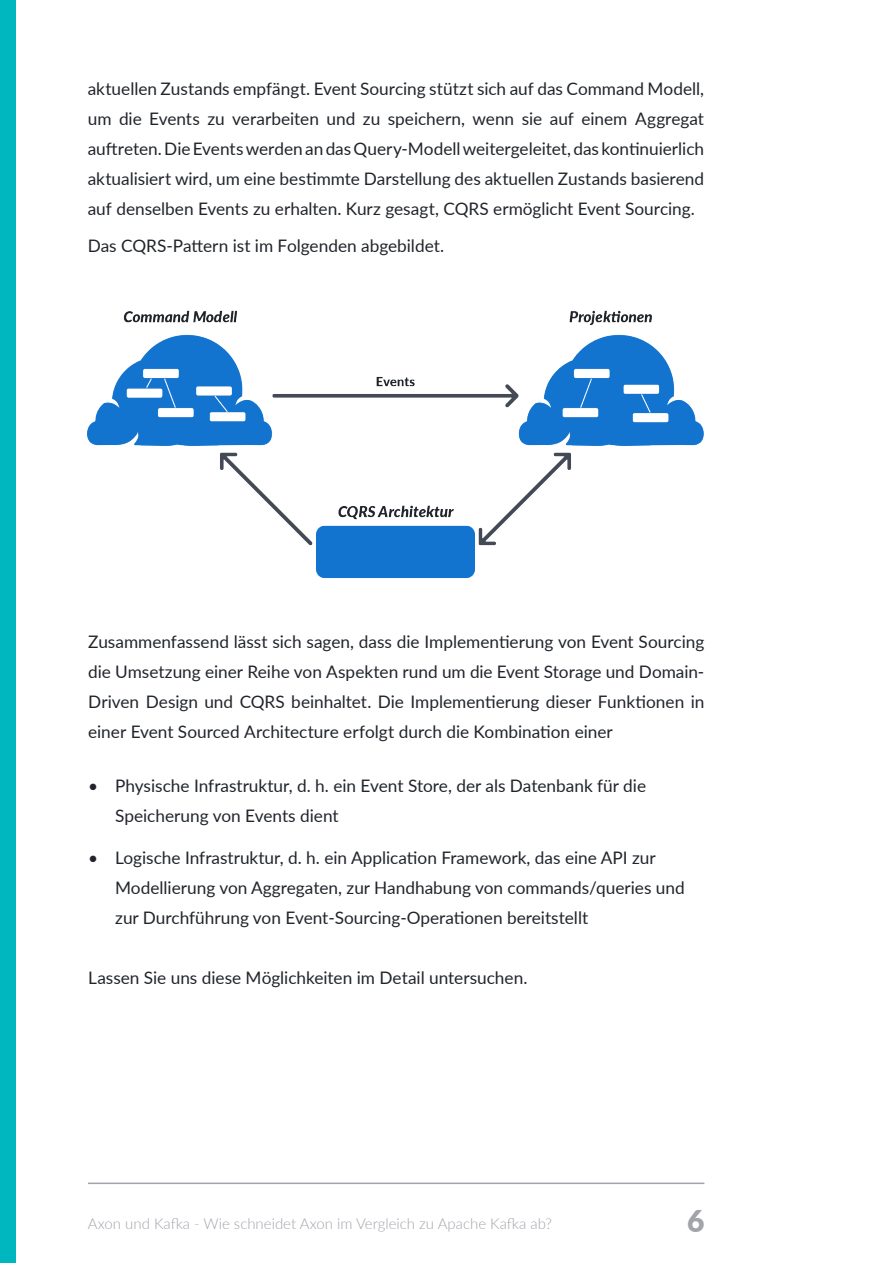
<style>
.page{position:relative;width:893px;height:1263px;background:#fff}
.page>*{position:absolute;margin:0;border:0;box-sizing:border-box;transform-origin:0 0}
.t1{font:900 30px "Lato";color:#a1a4aa}
.t2{font:17.25px/30px "Lato";color:#21252b;text-align:justify}
.t3{font:300 15px "Lato";color:#a1a4aa}
</style>
<div class="page">
<hr style="left:88px;top:1182px;width:616px;height:2px;background:#a1a4aa">
<div style="left:0;top:0;width:16px;height:1263px;background:#00b7bf"></div>
<img style="left:88px;top:310px;width:616px;height:268px">
<p class="t2" style="left:88px;top:73px;width:618px">aktuellen Zustands empfängt. Event Sourcing stützt sich auf das Command Modell, um die Events zu verarbeiten und zu speichern, wenn sie auf einem Aggregat auftreten. Die Events werden an das Query-Modell weitergeleitet, das kontinuierlich aktualisiert wird, um eine bestimmte Darstellung des aktuellen Zustands basierend auf denselben Events zu erhalten. Kurz gesagt, CQRS ermöglicht Event Sourcing.</p>
<p class="t2" style="left:88px;top:230px;width:358px">Das CQRS-Pattern ist im Folgenden abgebildet.</p>
<p class="t2" style="left:88px;top:626px;width:618px">Zusammenfassend lässt sich sagen, dass die Implementierung von Event Sourcing die Umsetzung einer Reihe von Aspekten rund um die Event Storage und Domain-Driven Design und CQRS beinhaltet. Die Implementierung dieser Funktionen in einer Event Sourced Architecture erfolgt durch die Kombination einer</p>
<p class="t2" style="left:115px;top:770px;width:532px;text-indent:-27px">• Physische Infrastruktur, d. h. ein Event Store, der als Datenbank für die<br>Speicherung von Events dient</p>
<p class="t2" style="left:115px;top:842px;width:571px;text-align:left;text-indent:-27px">• Logische Infrastruktur, d. h. ein Application Framework, das eine API zur<br>Modellierung von Aggregaten, zur Handhabung von commands/queries und zur Durchführung von Event-Sourcing-Operationen bereitstellt</p>
<p class="t2" style="left:88px;top:962px;width:441px">Lassen Sie uns diese Möglichkeiten im Detail untersuchen.</p>
<p class="t3" style="left:88px;top:1213px;width:465px">Axon und Kafka - Wie schneidet Axon im Vergleich zu Apache Kafka ab?</p>
<h1 class="t1" style="left:687px;top:1198px;width:19px">6</h1>
</div>
